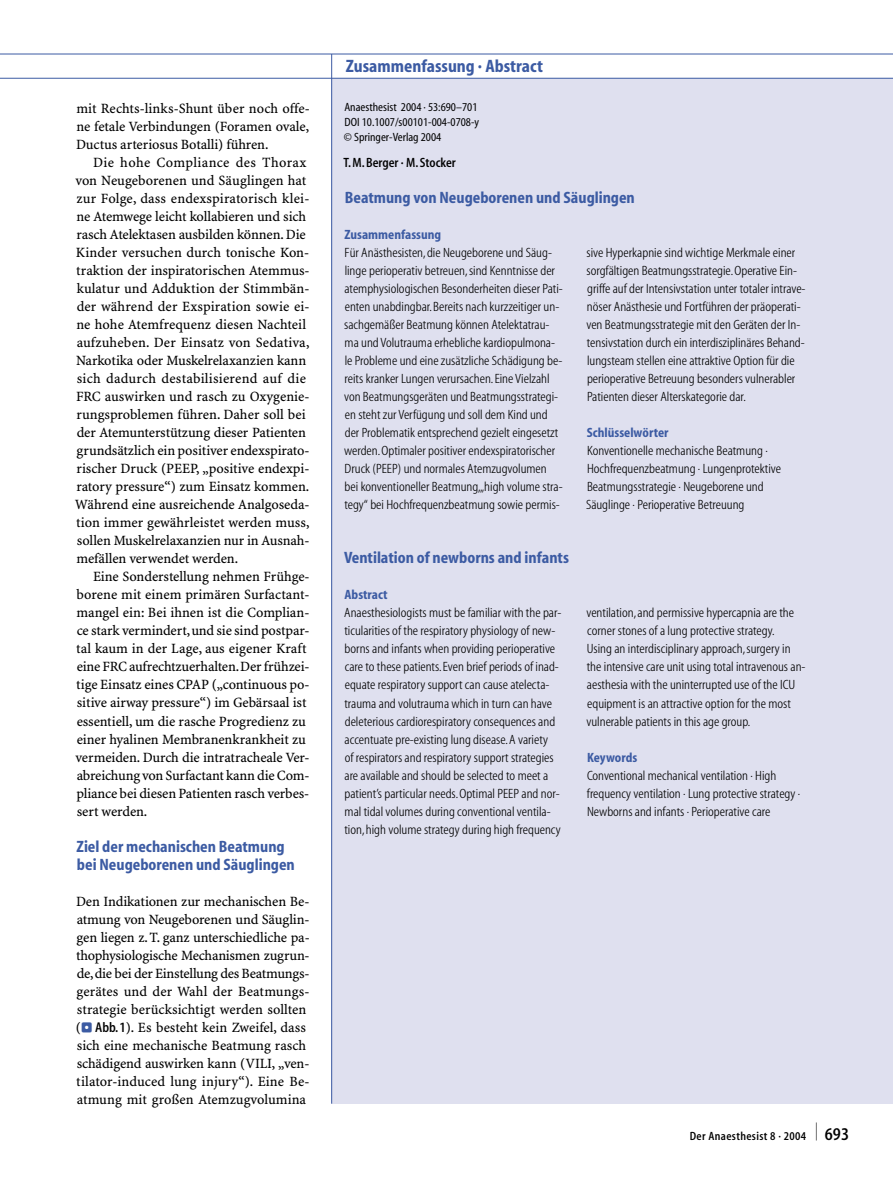
<style>
.page{position:relative;width:893px;height:1178px;background:#fff}
.page>*{position:absolute;margin:0;border:0;box-sizing:border-box;transform-origin:0 0}
.t1{font:700 condensed 18px "S Myriad";color:#3c5ba3}
.t2{font:700 condensed 16.5px/18px "S Myriad";color:#3c5ba3}
.t3{font:14.25px/18px "S Minion Plus";letter-spacing:-.01em;color:#000}
.t4{font:300 condensed 13.5px/18px "S Myriad";color:#000}
.t5{font:700 condensed 13.5px "S Myriad";color:#3c5ba3}
.t6{font:600 condensed 13.5px "S Myriad";color:#000}
.t7{font:condensed 12px/15px "S Myriad";color:#000}
.t8{font:600 condensed 12px "S Myriad";letter-spacing:.03em;color:#000}
.s1{font-family:"S Buttons";font-size:13.5px;color:#3c5ba3}
.s2{font-family:"S Myriad";font-weight:600;font-stretch:condensed}
.s3{font-size:18px}
</style>
<div class="page">
<div style="left:332px;top:78px;width:561px;height:1025px;background:#dfe0ef"></div>
<hr style="left:331px;top:54px;width:1px;height:1049px;background:#3c5ba3">
<hr style="left:0;top:54px;width:893px;height:1px;background:#3c5ba3">
<hr style="left:0;top:78px;width:893px;height:1px;background:#3c5ba3">
<p class="t3" style="left:76px;top:100px;width:235px;text-align:justify">mit Rechts-links-Shunt über noch offe&shy;ne fetale Verbindungen (Foramen ovale, Ductus arteriosus Botalli) führen.</p>
<p class="t3" style="left:75px;top:154px;width:236px;text-indent:18px">Die hohe Compliance des Thorax von Neugeborenen und Säuglingen hat zur Folge, dass endexspiratorisch klei&shy;ne Atemwege leicht kollabieren und sich rasch Atelektasen ausbilden können. Die Kinder versuchen durch tonische Kon&shy;traktion der inspiratorischen Atemmus&shy;kulatur und Adduktion der Stimmbän&shy;der während der Exspiration sowie ei&shy;ne hohe Atemfrequenz diesen Nachteil aufzuheben. Der Einsatz von Sedativa, Narkotika oder Muskelrelaxanzien kann sich dadurch destabilisierend auf die FRC auswirken und rasch zu Oxygenie&shy;rungsproblemen führen. Daher soll bei der Atemunterstützung dieser Patienten grundsätzlich ein positiver endexspirato&shy;rischer Druck (PEEP, „positive endexpi&shy;ratory pressure“) zum Einsatz kommen.<br>Während eine ausreichende Analgoseda&shy;tion immer gewährleistet werden muss, sollen Muskelrelaxanzien nur in Ausnah&shy;mefällen verwendet werden.</p>
<p class="t3" style="left:75px;top:568px;width:236px;text-indent:18px">Eine Sonderstellung nehmen Frühge&shy;borene mit einem primären Surfactant&shy;mangel ein: Bei ihnen ist die Complian&shy;ce stark vermindert, und sie sind postpar&shy;tal kaum in der Lage, aus eigener Kraft eine FRC aufrechtzuerhalten. Der frühzei&shy;tige Einsatz eines CPAP („continuous po&shy;sitive airway pressure“) im Gebärsaal ist essentiell, um die rasche Progredienz zu einer hyalinen Membranenkrankheit zu vermeiden. Durch die intratracheale Ver&shy;abreichung von Surfactant kann die Com&shy;pliance bei diesen Patienten rasch verbes&shy;sert werden.</p>
<p class="t2" style="left:76px;top:838px;width:220px">Ziel der mechanischen Beatmung bei Neugeborenen und Säuglingen</p>
<p class="t3" style="left:76px;top:892px;width:235px">Den Indikationen zur mechanischen Be&shy;atmung von Neugeborenen und Säuglin&shy;gen liegen z. T. ganz unterschiedliche pa&shy;thophysiologische Mechanismen zugrun&shy;de, die bei der Einstellung des Beatmungs&shy;gerätes und der Wahl der Beatmungs&shy;strategie berücksichtigt werden sollten (<span class="s1">⊡</span> <span class="s2">Abb. 1</span>). Es besteht kein Zweifel, dass sich eine mechanische Beatmung rasch schädigend auswirken kann (VILI, „ven&shy;tilator-induced lung injury“). Eine Be&shy;atmung mit großen Atemzugvolumina</p>
<h1 class="t1" style="left:346px;top:57px;width:199px">Zusammenfassung · Abstract</h1>
<p class="t7" style="left:344px;top:100px;width:137px">Anaesthesist 2004 · 53:690–701<br>DOI 10.1007/s00101-004-0708-y © Springer-Verlag 2004</p>
<p class="t6" style="left:343px;top:156px;width:114px">T. M. Berger · M. Stocker</p>
<p class="t2" style="left:345px;top:190px;width:292px">Beatmung von Neugeborenen und Säuglingen</p>
<p class="t5" style="left:344px;top:228px;width:98px">Zusammenfassung</p>
<p class="t4" style="left:344px;top:245px;width:220px">Für Anästhesisten, die Neugeborene und Säug&shy;linge perioperativ betreuen, sind Kenntnisse der atemphysiologischen Besonderheiten dieser Pati&shy;enten unabdingbar. Bereits nach kurzzeitiger un&shy;sachgemäßer Beatmung können Atelektatrau&shy;ma und Volutrauma erhebliche kardiopulmona&shy;le Probleme und eine zusätzliche Schädigung be&shy;reits kranker Lungen verursachen. Eine Vielzahl von Beatmungsgeräten und Beatmungsstrategi&shy;en steht zur Verfügung und soll dem Kind und der Problematik entsprechend gezielt eingesetzt werden. Optimaler positiver endexspiratorischer Druck (PEEP) und normales Atemzugvolumen bei konventioneller Beatmung,„high volume stra&shy;tegy“ bei Hochfrequenzbeatmung sowie permis-</p>
<p class="t4" style="left:586px;top:245px;width:221px">sive Hyperkapnie sind wichtige Merkmale einer sorgfältigen Beatmungsstrategie. Operative Ein&shy;griffe auf der Intensivstation unter totaler intrave&shy;nöser Anästhesie und Fortführen der präoperati&shy;ven Beatmungsstrategie mit den Geräten der In&shy;tensivstation durch ein interdisziplinäres Behand&shy;lungsteam stellen eine attraktive Option für die perioperative Betreuung besonders vulnerabler Patienten dieser Alterskategorie dar.</p>
<p class="t5" style="left:587px;top:426px;width:83px">Schlüsselwörter</p>
<p class="t4" style="left:586px;top:443px;width:196px">Konventionelle mechanische Beatmung · Hochfrequenzbeatmung · Lungenprotektive Beatmungsstrategie · Neugeborene und Säuglinge · Perioperative Betreuung</p>
<p class="t2" style="left:344px;top:550px;width:226px">Ventilation of newborns and infants</p>
<p class="t5" style="left:345px;top:588px;width:45px">Abstract</p>
<p class="t4" style="left:344px;top:605px;width:219px">Anaesthesiologists must be familiar with the par&shy;ticularities of the respiratory physiology of new&shy;borns and infants when providing perioperative care to these patients. Even brief periods of inad&shy;equate respiratory support can cause atelecta&shy;trauma and volutrauma which in turn can have deleterious cardiorespiratory consequences and accentuate pre-existing lung disease. A variety<br>of respirators and respiratory support strategies are available and should be selected to meet a patient’s particular needs. Optimal PEEP and nor&shy;mal tidal volumes during conventional ventila&shy;tion, high volume strategy during high frequency</p>
<p class="t4" style="left:586px;top:605px;width:221px">ventilation, and permissive hypercapnia are the corner stones of a lung protective strategy.<br>Using an interdisciplinary approach, surgery in the intensive care unit using total intravenous an&shy;aesthesia with the uninterrupted use of the ICU equipment is an attractive option for the most vulnerable patients in this age group.</p>
<p class="t5" style="left:587px;top:750px;width:52px">Keywords</p>
<p class="t4" style="left:587px;top:767px;width:215px">Conventional mechanical ventilation · High frequency ventilation · Lung protective strategy ·<br>Newborns and infants · Perioperative care</p>
<p class="t8" style="left:690px;top:1129px;width:161px">Der Anaesthesist 8 · 2004 <sup>|</sup> <span class="s3">693</span></p>
</div>
